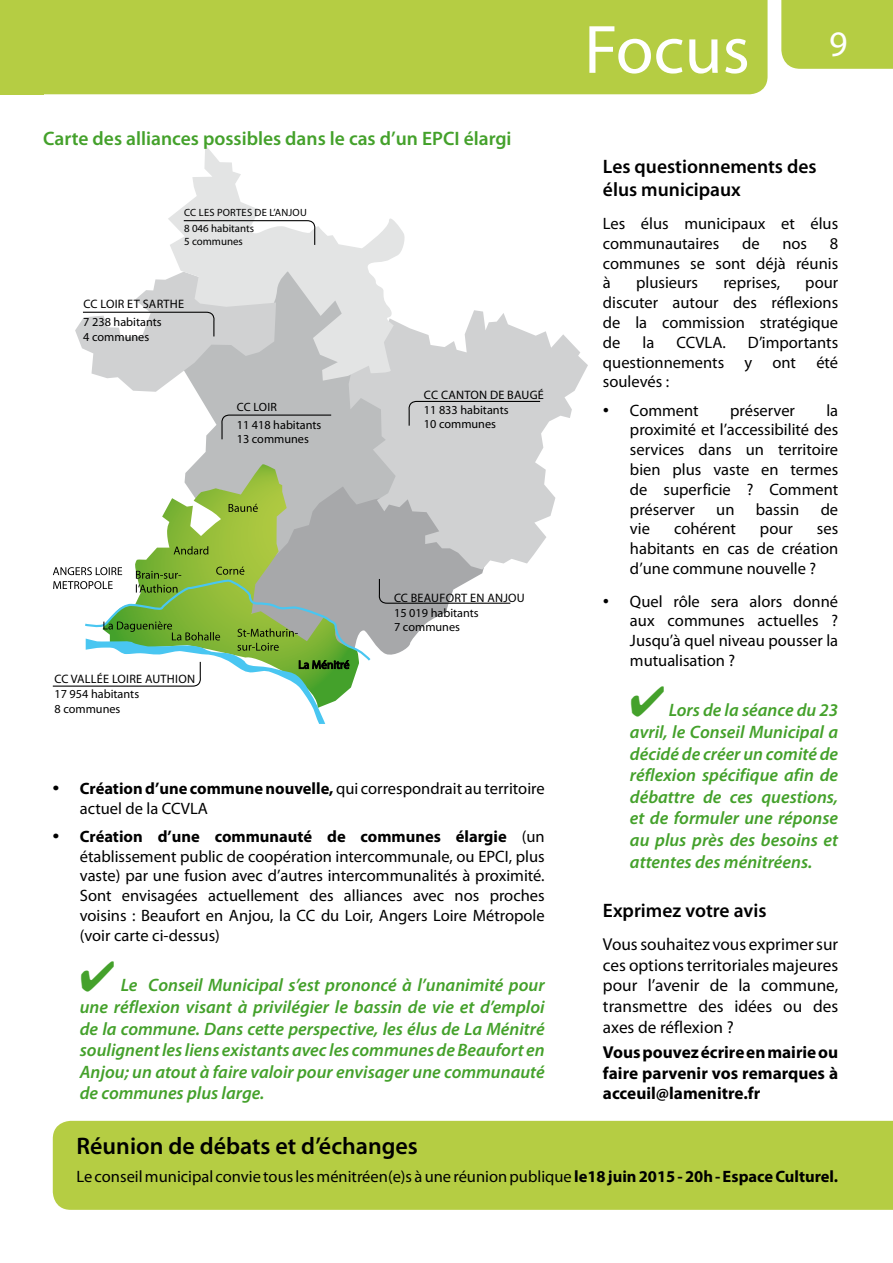
<style>
.page{position:relative;width:893px;height:1263px;background:#fff}
.page>*{position:absolute;margin:0;border:0;box-sizing:border-box;transform-origin:0 0}
.t1{font:69px "Myriad Pro";color:#fff}
.t2{font:36px "Myriad Pro";color:#fff}
.t3{font:600 24px "Myriad Pro";color:#000}
.t4{font:600 19.5px/23.4px "Myriad Pro";color:#000}
.t5{font:600 19.5px "Myriad Pro";color:#44a12b}
.t6{font:italic 600 18px/21.6px "Myriad Pro";color:#44a12b;text-align:justify}
.t7{font:17.25px/20.7px "Myriad Pro";color:#000;text-align:justify}
.t8{font:700 17.25px/20.7px "Myriad Pro";color:#000;text-align:justify}
.t9{font:16.5px/19.8px "Myriad Pro";color:#000;text-align:justify}
.t10{font:12.3px/14.7px "Myriad Pro";color:#000}
.t11{font:12px "Myriad Pro";color:#000}
.t12{font:10.95px/13px "Myriad Pro";color:#000}
.t13{font:10.5px "Myriad Pro";letter-spacing:.02em;color:#000}
.s1{font-family:"Times New Roman";font-weight:700;font-size:18px}
.s2{font-weight:700}
.s3{font-family:"Times New Roman";font-size:18px}
</style>
<div class="page">
<div style="left:43px;top:0;width:724px;height:94px;background:#b5cd43"></div>
<div style="left:781px;top:0;width:112px;height:69px;background:#b5cd43"></div>
<div style="left:0;top:0;width:43px;height:94px;background:#b5cd43"></div>
<div style="left:1px;top:21px;width:749px;height:68px;background:#b5cd43"></div>
<div style="left:53px;top:1121px;width:840px;height:89px;background:#b5cd43"></div>
<svg style="left:194px;top:381px;width:155px;height:83px;background:#c1c3c4"></svg>
<svg style="left:349px;top:310px;width:239px;height:254px;fill:#d0d1d2"></svg>
<svg style="left:168px;top:145px;width:238px;height:236px"></svg>
<svg style="left:184px;top:464px;width:175px;height:18px;background:#b7beb0"></svg>
<svg style="left:52px;top:482px;width:459px;height:242px"></svg>
<svg style="left:408px;top:400px;width:133px;height:27px;background:#c6c7c8"></svg>
<svg style="left:220px;top:414px;width:112px;height:26px;background:#b1b3b4"></svg>
<svg style="left:75px;top:272px;width:201px;height:120px"></svg>
<svg style="left:183px;top:220px;width:133px;height:26px;background:#dcdddd"></svg>
<p class="t5" style="left:43px;top:126px;width:470px">Carte des alliances possibles dans le cas d’un EPCI élargi</p>
<p class="t13" style="left:184px;top:206px;width:40px">CC les por</p>
<p class="t13" style="left:236px;top:206px;width:72px">tes de l’anjo u</p>
<p class="t12" style="left:184px;top:221px;width:71px">8 046 habitants<br>5 communes</p>
<p class="t10" style="left:83px;top:297px;width:30px">CC loir</p>
<p class="t10" style="left:83px;top:295px;width:102px;line-height:17.9px;text-indent:44px">et sarthe<br>7 238 habitants</p>
<p class="t10" style="left:83px;top:329px;width:67px">4 communes</p>
<p class="t11" style="left:237px;top:399px;width:29px">CC loir</p>
<p class="t10" style="left:237px;top:417px;width:86px">11 418 habitants<br>13 communes</p>
<p class="t10" style="left:55px;top:671px;width:142px">CC VAllée LOIRE Authion<br>17 954 habitants<br>8 communes</p>
<p class="t10" style="left:424px;top:387px;width:121px">CC canton de Baugé<br>11 833 habitants<br>10 communes</p>
<p class="t10" style="left:394px;top:590px;width:132px">CC beaufort en anjou<br>15 019 habitants<br>7 communes</p>
<p class="t9" style="left:80px;top:778px;width:466px;text-indent:-27px"><span class="s1">•</span> <span class="s2">Création d’une commune nouvelle,</span> qui correspondrait au territoire actuel de la CCVLA</p>
<p class="t9" style="left:80px;top:826px;width:466px;text-indent:-27px"><span class="s1">•</span> <span class="s2">Création d’une communauté de communes élargie</span> (un établissement public de coopération intercommunale, ou EPCI, plus vaste) par une fusion avec d’autres intercommunalités à proximité.<br>Sont envisagées actuellement des alliances avec nos proches voisins : Beaufort en Anjou, la CC du Loir, Angers Loire Métropole (voir carte ci-dessus)</p>
<p class="t6" style="left:80px;top:974px;width:466px;text-indent:-27px">• ✔ Le Conseil Municipal s’est prononcé à l’unanimité pour une réflexion visant à privilégier le bassin de vie et d’emploi de la commune. Dans cette perspective, les élus de La Ménitré soulignent les liens existants avec les communes de Beaufort en Anjou; un atout à faire valoir pour envisager une communauté de communes plus large.</p>
<h1 class="t1" style="left:584px;top:7px;width:167px">Focus</h1>
<h2 class="t2" style="left:829px;top:22px;width:20px">9</h2>
<p class="t4" style="left:603px;top:154px;width:215px">Les questionnements des élus municipaux</p>
<p class="t9" style="left:603px;top:213px;width:237px">Les élus municipaux et élus communautaires</p>
<p class="t9" style="left:742px;top:233px;width:19px">de</p>
<p class="t9" style="left:782px;top:233px;width:26px">nos</p>
<p class="t9" style="left:603px;top:233px;width:237px;text-indent:227px">8 communes se sont déjà réunis à</p>
<p class="t9" style="left:636px;top:273px;width:64px">plusieurs</p>
<p class="t9" style="left:723px;top:273px;width:58px">reprises,</p>
<p class="t9" style="left:603px;top:273px;width:237px;text-indent:202px">pour discuter autour des réflexions de la commission stratégique de</p>
<p class="t9" style="left:643px;top:332px;width:13px">la</p>
<p class="t9" style="left:676px;top:332px;width:51px">CCVLA.</p>
<p class="t9" style="left:603px;top:332px;width:237px;text-indent:145px">D’importants questionnements y ont été soulevés :</p>
<p class="t9" style="left:603px;top:400px;width:97px"><span class="s3">•</span> Comment</p>
<p class="t9" style="left:730px;top:400px;width:66px">préserver</p>
<p class="t9" style="left:630px;top:400px;width:210px;text-indent:196px">la proximité et l’accessibilité des services dans un territoire bien plus vaste en termes de superficie ? Comment préserver</p>
<p class="t9" style="left:716px;top:499px;width:20px">un</p>
<p class="t9" style="left:756px;top:499px;width:45px">bassin</p>
<p class="t9" style="left:821px;top:499px;width:19px">de</p>
<p class="t9" style="left:630px;top:519px;width:22px">vie</p>
<p class="t9" style="left:674px;top:519px;width:63px">cohérent</p>
<p class="t9" style="left:760px;top:519px;width:34px">pour</p>
<p class="t9" style="left:630px;top:519px;width:210px;text-indent:187px">ses habitants en cas de création d’une commune nouvelle ?</p>
<p class="t9" style="left:630px;top:591px;width:210px;text-indent:-27px"><span class="s3">•</span> Quel rôle sera alors donné aux communes actuelles ?<br>Jusqu’à quel niveau pousser la mutualisation ?</p>
<p class="t6" style="left:630px;top:699px;width:210px;text-indent:-27px">• ✔ Lors de la séance du 23 avril, le Conseil Municipal a décidé de créer un comité de réflexion spécifique afin de débattre de ces questions, et de formuler une réponse au plus près des besoins et attentes des ménitréens.</p>
<p class="t4" style="left:603px;top:898px;width:165px">Exprimez votre avis</p>
<p class="t7" style="left:603px;top:934px;width:237px">Vous souhaitez vous exprimer sur ces options territoriales majeures pour l’avenir de la commune, transmettre des idées ou des axes de réflexion ?</p>
<p class="t8" style="left:603px;top:1041px;width:237px">Vous pouvez écrire en mairie ou faire parvenir vos remarques à acceuil@lamenitre.fr</p>
<h3 class="t3" style="left:77px;top:1130px;width:343px">Réunion de débats et d’échanges</h3>
<p class="t9" style="left:77px;top:1166px;width:763px">Le conseil municipal convie tous les ménitréen(e)s à une réunion publique <span class="s2">le18 juin 2015 - 20h - Espace Culturel.</span></p>
</div>
